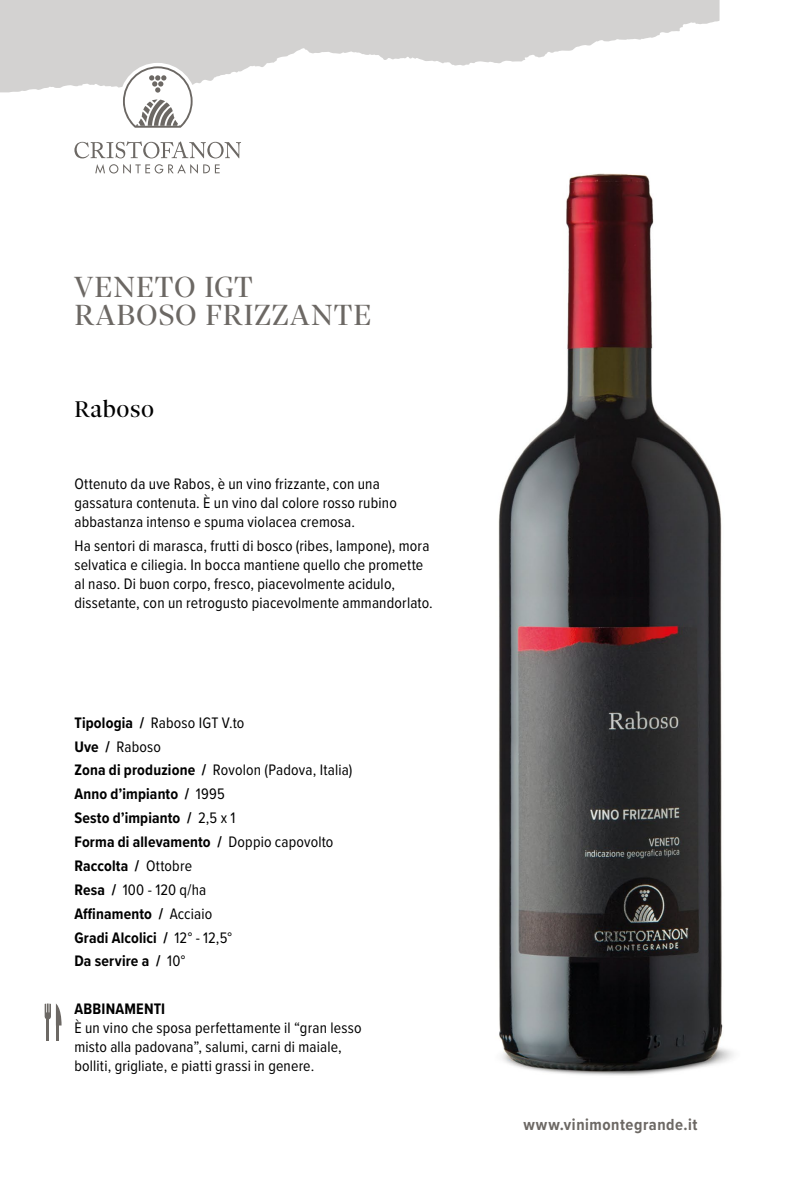
<style>
.page{position:relative;width:794px;height:1191px;background:#fff}
.page>*{position:absolute;margin:0;border:0;box-sizing:border-box;transform-origin:0 0}
.t1{font:31.5px/28px "Sole Serif Display";letter-spacing:.03em;color:#6c6864}
.t2{font:24.5px "Sole Serif Display";letter-spacing:.025em;color:#000}
.t3{font:700 16.62px "Proxima Nova Cond";letter-spacing:.035em;color:#6c6864}
.t4{font:15.75px/18.9px "Proxima Nova Cond";letter-spacing:.01em;color:#000}
.t5{font:700 15.75px/23.8px "Proxima Nova Cond";letter-spacing:.01em;color:#000}
.s1{font-weight:400}
</style>
<div class="page">
<svg style="left:0;top:0;width:719px;height:92px;fill:#d3d2d1"></svg>
<svg style="left:95px;top:164px;width:125px;height:10px"></svg>
<svg style="left:74px;top:59px;width:167px;height:99px"></svg>
<hr style="left:56px;top:1015px;width:2px;height:25px;background:#6c6864">
<hr style="left:47px;top:1015px;width:2px;height:25px;background:#6c6864">
<svg style="left:45px;top:1003px;width:17px;height:22px"></svg>
<img style="left:457px;top:74px;width:277px;height:1002px">
<h1 class="t1" style="left:74px;top:272px;width:298px">VENETO IGT<br>RABOSO FRIZZANTE</h1>
<h2 class="t2" style="left:74px;top:396px;width:81px">Raboso</h2>
<p class="t4" style="left:74px;top:474px;width:324px">Ottenuto da uve Rabos, è un vino frizzante, con una gassatura contenuta. È un vino dal colore rosso rubino abbastanza intenso e spuma violacea cremosa.</p>
<p class="t4" style="left:74px;top:536px;width:360px">Ha sentori di marasca, frutti di bosco (ribes, lampone), mora selvatica e ciliegia. In bocca mantiene quello che promette al naso. Di buon corpo, fresco, piacevolmente acidulo, dissetante, con un retrogusto piacevolmente ammandorlato.</p>
<p class="t5" style="left:74px;top:710px;width:279px">Tipologia / <span class="s1">Raboso IGT V.to<br></span>Uve / <span class="s1">Raboso<br></span>Zona di produzione / <span class="s1">Rovolon (Padova, Italia)<br></span>Anno d’impianto / <span class="s1">1995<br></span>Sesto d’impianto / <span class="s1">2,5 x 1<br></span>Forma di allevamento / <span class="s1">Doppio capovolto<br></span>Raccolta / <span class="s1">Ottobre<br></span>Resa / <span class="s1">100 - 120 q/ha<br></span>Affinamento / <span class="s1">Acciaio<br></span>Gradi Alcolici / <span class="s1">12° - 12,5°<br></span>Da servire a / <span class="s1">10°</span></p>
<p class="t5" style="left:74px;top:996px;width:92px">ABBINAMENTI</p>
<p class="t4" style="left:74px;top:1017px;width:288px">È un vino che sposa perfettamente il “gran lesso misto alla padovana”, salumi, carni di maiale, bolliti, grigliate, e piatti grassi in genere.</p>
<p class="t3" style="left:523px;top:1112px;width:175px">www.vinimontegrande.it</p>
</div>
